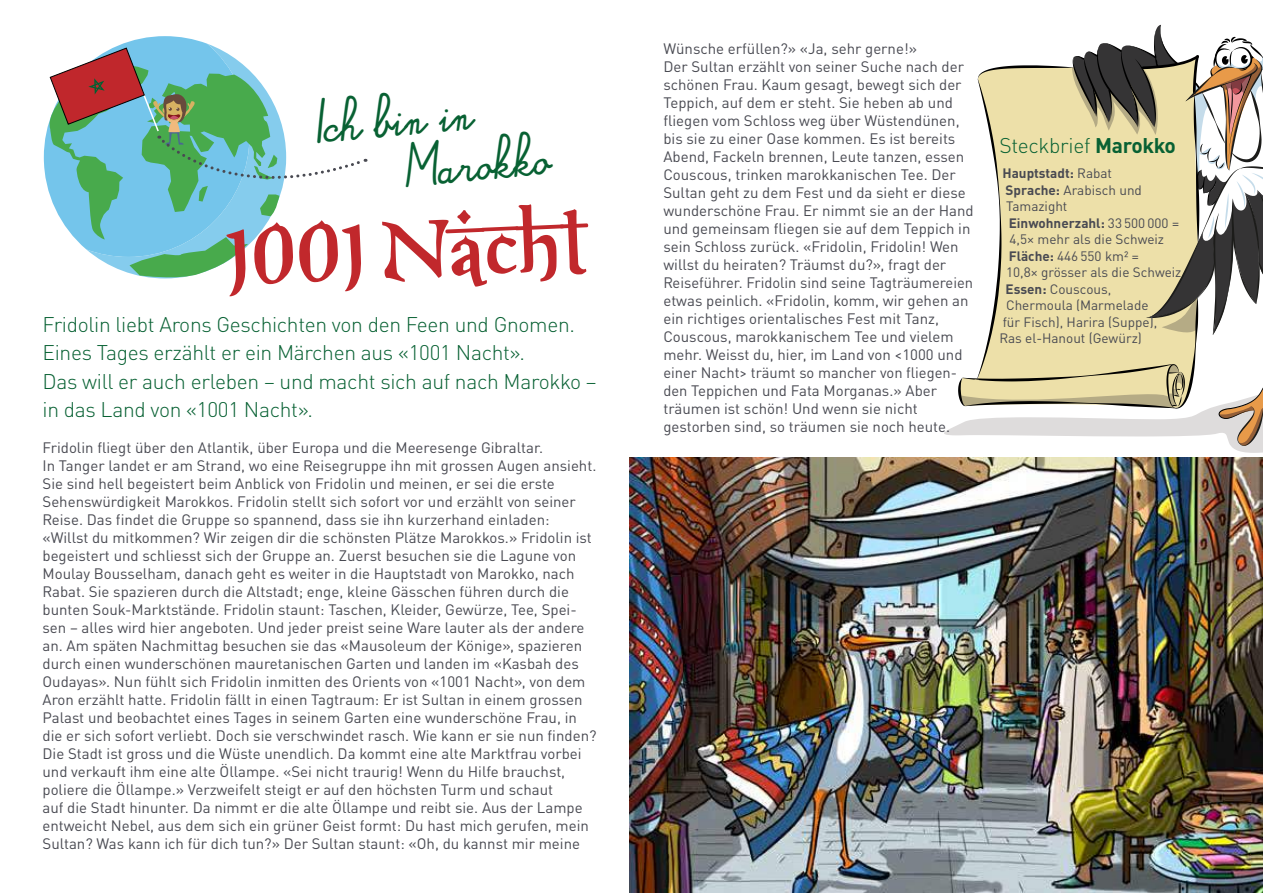
<style>
.page{position:relative;width:1263px;height:893px;background:#fff}
.page>*{position:absolute;margin:0;border:0;box-sizing:border-box;transform-origin:0 0}
.t1{font:85.5px "XXIIARABIAN ONENIGHTSTAND Bold";color:#c1282c}
.t2{font:30px/51px "Alamain";color:#086133}
.t3{font:300 21px/28.5px "DIN Pro";letter-spacing:-.015em;color:#086133}
.t4{font:15px/18px "DIN Pro";color:#494a52}
.t5{font:13.5px "DIN Pro";color:#494a52}
.t6{font:700 13.5px "DIN Pro";color:#494a52}
.s1{font-weight:700}
.s2{font-weight:400}
</style>
<div class="page">
<img style="left:629px;top:457px;width:634px;height:436px">
<svg style="left:944px;top:25px;width:319px;height:428px"></svg>
<svg style="left:115px;top:36px;width:100px;height:11px"></svg>
<svg style="left:44px;top:47px;width:322px;height:232px"></svg>
<h2 class="t2" style="left:396px;top:100px;width:151px;text-indent:-84px;rotate:-5deg">Ich bin in<br>Marokko</h2>
<h1 class="t1" style="left:221px;top:201px;width:366px;rotate:-2deg">1001 Nacht</h1>
<h3 class="t3" style="left:43px;top:308px;width:556px">Fridolin liebt Arons Geschichten von den Feen und Gnomen.<br>Eines Tages erzählt er ein Märchen aus «1001 Nacht».<br>Das will er auch erleben – und macht sich auf nach Marokko – in das Land von «1001 Nacht».</h3>
<p class="t4" style="left:43px;top:437px;width:555px">Fridolin fliegt über den Atlantik, über Europa und die Meeresenge Gibraltar.<br>In Tanger landet er am Strand, wo eine Reisegruppe ihn mit grossen Augen ansieht.<br>Sie sind hell begeistert beim Anblick von Fridolin und meinen, er sei die erste Sehenswürdigkeit Marokkos. Fridolin stellt sich sofort vor und erzählt von seiner Reise. Das findet die Gruppe so spannend, dass sie ihn kurzerhand einladen: «Willst du mitkommen? Wir zeigen dir die schönsten Plätze Marokkos.» Fridolin ist begeistert und schliesst sich der Gruppe an. Zuerst besuchen sie die Lagune von Moulay Bousselham, danach geht es weiter in die Hauptstadt von Marokko, nach Rabat. Sie spazieren durch die Altstadt; enge, kleine Gässchen führen durch die bunten Souk-Marktstände. Fridolin staunt: Taschen, Kleider, Gewürze, Tee, Spei&shy;sen – alles wird hier angeboten. Und jeder preist seine Ware lauter als der andere an. Am späten Nachmittag besuchen sie das «Mausoleum der Könige», spazieren durch einen wunderschönen mauretanischen Garten und landen im «Kasbah des Oudayas». Nun fühlt sich Fridolin inmitten des Orients von «1001 Nacht», von dem Aron erzählt hatte. Fridolin fällt in einen Tagtraum: Er ist Sultan in einem grossen Palast und beobachtet eines Tages in seinem Garten eine wunderschöne Frau, in die er sich sofort verliebt. Doch sie verschwindet rasch. Wie kann er sie nun finden?<br>Die Stadt ist gross und die Wüste unendlich. Da kommt eine alte Marktfrau vorbei und verkauft ihm eine alte Öllampe. «Sei nicht traurig! Wenn du Hilfe brauchst, poliere die Öllampe.» Verzweifelt steigt er auf den höchsten Turm und schaut<br>auf die Stadt hinunter. Da nimmt er die alte Öllampe und reibt sie. Aus der Lampe entweicht Nebel, aus dem sich ein grüner Geist formt: Du hast mich gerufen, mein Sultan? Was kann ich für dich tun?» Der Sultan staunt: «Oh, du kannst mir meine</p>
<p class="t4" style="left:663px;top:38px;width:312px">Wünsche erfüllen?» «Ja, sehr gerne!»<br>Der Sultan erzählt von seiner Suche nach der schönen Frau. Kaum gesagt, bewegt sich der Teppich, auf dem er steht. Sie heben ab und fliegen vom Schloss weg über Wüstendünen, bis sie zu einer Oase kommen. Es ist bereits Abend, Fackeln brennen, Leute tanzen, essen Couscous, trinken marokkanischen Tee. Der Sultan geht zu dem Fest und da sieht er diese wunderschöne Frau. Er nimmt sie an der Hand und gemeinsam fliegen sie auf dem Teppich in sein Schloss zurück. «Fridolin, Fridolin! Wen willst du heiraten? Träumst du?», fragt der Reiseführer. Fridolin sind seine Tagträumereien etwas peinlich. «Fridolin, komm, wir gehen an ein richtiges orientalisches Fest mit Tanz, Couscous, marokkanischem Tee und vielem mehr. Weisst du, hier, im Land von &lt;1000 und einer Nacht&gt; träumt so mancher von fliegen&shy;den Teppichen und Fata Morganas.» Aber träumen ist schön! Und wenn sie nicht gestorben sind, so träumen sie noch heute.</p>
<h3 class="t3" style="left:999px;top:130px;width:178px">Steckbrief <span class="s1">Marokko</span></h3>
<p class="t6" style="left:1002px;top:162px;width:111px">Hauptstadt: <span class="s2">Rabat</span></p>
<p class="t5" style="left:1005px;top:179px;width:138px"><span class="s1">Sprache:</span> Arabisch und</p>
<p class="t5" style="left:1006px;top:196px;width:63px">Tamazight</p>
<p class="t6" style="left:1009px;top:212px;width:172px">Einwohnerzahl: <span class="s2">33 500 000 =</span></p>
<p class="t5" style="left:1009px;top:229px;width:156px">4,5× mehr als die Schweiz</p>
<p class="t5" style="left:1009px;top:245px;width:132px"><span class="s1">Fläche:</span> 446 550 km² =</p>
<p class="t5" style="left:1006px;top:262px;width:177px">10,8× grösser als die Schweiz</p>
<p class="t5" style="left:1005px;top:278px;width:107px"><span class="s1">Essen:</span> Couscous,</p>
<p class="t5" style="left:1006px;top:295px;width:144px">Chermoula (Marmelade</p>
<p class="t5" style="left:1003px;top:311px;width:156px">für Fisch), Harira (Suppe),</p>
<p class="t5" style="left:999px;top:328px;width:144px">Ras el-Hanout (Gewürz)</p>
</div>
